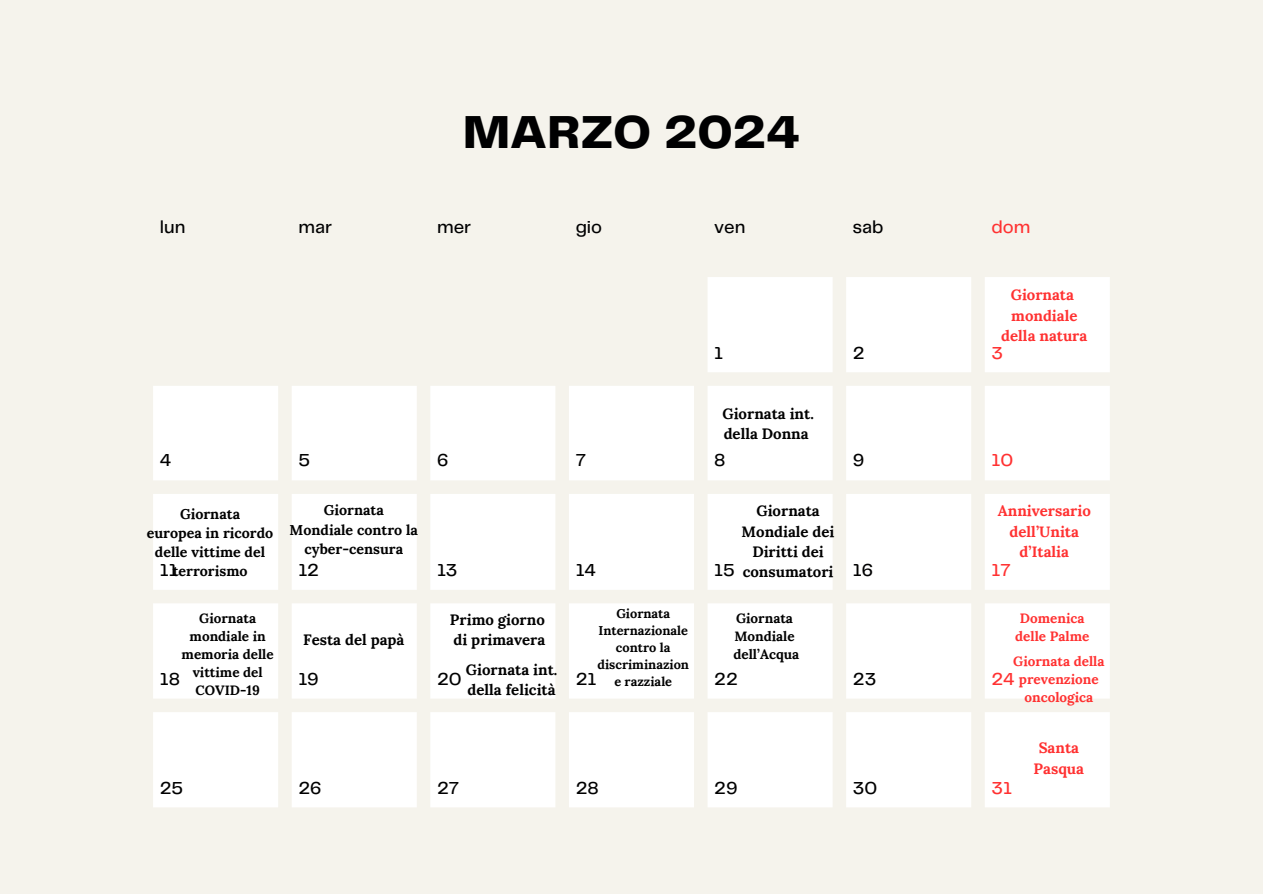
<style>
.page{position:relative;width:1263px;height:894px;background:#fff}
.page>*{position:absolute;margin:0;border:0;box-sizing:border-box;transform-origin:0 0}
.t1{font:800 48px "Telegraf";color:#000001}
.t2{font:500 18px "Telegraf";color:#000001}
.t3{font:500 18px "Telegraf";color:#ff3131}
.t4{font:700 15px/20.2px "Lora";color:#000}
.t5{font:700 15px/20.2px "Lora";color:#ff3131;text-align:center}
.t6{font:700 14.25px/19.2px "Lora";color:#000;text-align:center}
.t7{font:700 13.5px/18px "Lora";color:#000;text-align:center}
.t8{font:700 13.5px/18px "Lora";color:#ff3131;text-align:center}
.t9{font:700 12.75px/17px "Lora";color:#000;text-align:center}
</style>
<div class="page">
<div style="left:0;top:0;width:1263px;height:893px;background:#f5f3ec"></div>
<svg style="left:153px;top:277px;width:957px;height:530px;fill:#fff"></svg>
<p class="t1" style="left:463px;top:112px;width:338px">MARZO 2024</p>
<p class="t2" style="left:160px;top:219px;width:27px">lun</p>
<p class="t2" style="left:298px;top:219px;width:35px">mar</p>
<p class="t2" style="left:437px;top:219px;width:36px">mer</p>
<p class="t2" style="left:576px;top:219px;width:28px">gio</p>
<p class="t2" style="left:714px;top:219px;width:33px">ven</p>
<p class="t2" style="left:853px;top:219px;width:32px">sab</p>
<p class="t3" style="left:991px;top:219px;width:40px">dom</p>
<h1 class="t5" style="left:1001px;top:285px;width:88px">Giornata mondiale della natura</h1>
<p class="t2" style="left:714px;top:345px;width:10px">1</p>
<p class="t2" style="left:853px;top:345px;width:13px">2</p>
<p class="t3" style="left:991px;top:345px;width:13px">3</p>
<h1 class="t4" style="left:722px;top:403px;width:93px">Giornata int. della Donna</h1>
<p class="t2" style="left:160px;top:452px;width:13px">4</p>
<p class="t2" style="left:298px;top:452px;width:13px">5</p>
<p class="t2" style="left:437px;top:452px;width:13px">6</p>
<p class="t2" style="left:576px;top:452px;width:12px">7</p>
<p class="t2" style="left:714px;top:452px;width:13px">8</p>
<p class="t2" style="left:853px;top:452px;width:13px">9</p>
<p class="t3" style="left:991px;top:452px;width:23px">10</p>
<h1 class="t6" style="left:290px;top:500px;width:130px">Giornata<br>Mondiale contro la cyber-censura</h1>
<p class="t4" style="left:742px;top:500px;width:94px;text-align:center">Giornata<br>Mondiale dei<br>Diritti dei consumatori</p>
<h1 class="t5" style="left:998px;top:500px;width:95px">Anniversario dell’Unita d’Italia</h1>
<h1 class="t6" style="left:147px;top:503px;width:128px">Giornata<br>europea in ricordo delle vittime del terrorismo</h1>
<p class="t2" style="left:160px;top:561px;width:19px">11</p>
<p class="t2" style="left:298px;top:561px;width:22px">12</p>
<p class="t2" style="left:437px;top:561px;width:22px">13</p>
<p class="t2" style="left:576px;top:561px;width:22px">14</p>
<p class="t2" style="left:714px;top:561px;width:22px">15</p>
<p class="t2" style="left:853px;top:561px;width:22px">16</p>
<p class="t3" style="left:991px;top:561px;width:21px">17</p>
<p class="t9" style="left:597px;top:604px;width:93px">Giornata<br>Internazionale contro la discriminazion e razziale</p>
<h1 class="t7" style="left:182px;top:608px;width:94px">Giornata mondiale in memoria delle vittime del<br>COVID-19</h1>
<h1 class="t7" style="left:733px;top:608px;width:67px;text-align:left">Giornata<br>Mondiale dell’Acqua</h1>
<h1 class="t8" style="left:1015px;top:608px;width:76px">Domenica delle Palme</h1>
<h1 class="t8" style="left:1013px;top:652px;width:93px">Giornata della prevenzione oncologica</h1>
<h1 class="t5" style="left:1034px;top:737px;width:52px">Santa<br>Pasqua</h1>
<h1 class="t4" style="left:450px;top:609px;width:97px">Primo giorno di primavera</h1>
<h1 class="t4" style="left:466px;top:658px;width:93px">Giornata int. della felicità</h1>
<h1 class="t4" style="left:303px;top:629px;width:103px">Festa del papà</h1>
<p class="t2" style="left:160px;top:671px;width:22px">18</p>
<p class="t2" style="left:298px;top:671px;width:22px">19</p>
<p class="t2" style="left:437px;top:671px;width:26px">20</p>
<p class="t2" style="left:576px;top:671px;width:22px">21</p>
<p class="t2" style="left:714px;top:671px;width:25px">22</p>
<p class="t2" style="left:853px;top:671px;width:25px">23</p>
<p class="t3" style="left:991px;top:671px;width:25px">24</p>
<p class="t2" style="left:160px;top:780px;width:25px">25</p>
<p class="t2" style="left:298px;top:780px;width:25px">26</p>
<p class="t2" style="left:437px;top:780px;width:24px">27</p>
<p class="t2" style="left:576px;top:780px;width:25px">28</p>
<p class="t2" style="left:714px;top:780px;width:25px">29</p>
<p class="t2" style="left:853px;top:780px;width:26px">30</p>
<p class="t3" style="left:991px;top:780px;width:22px">31</p>
</div>
